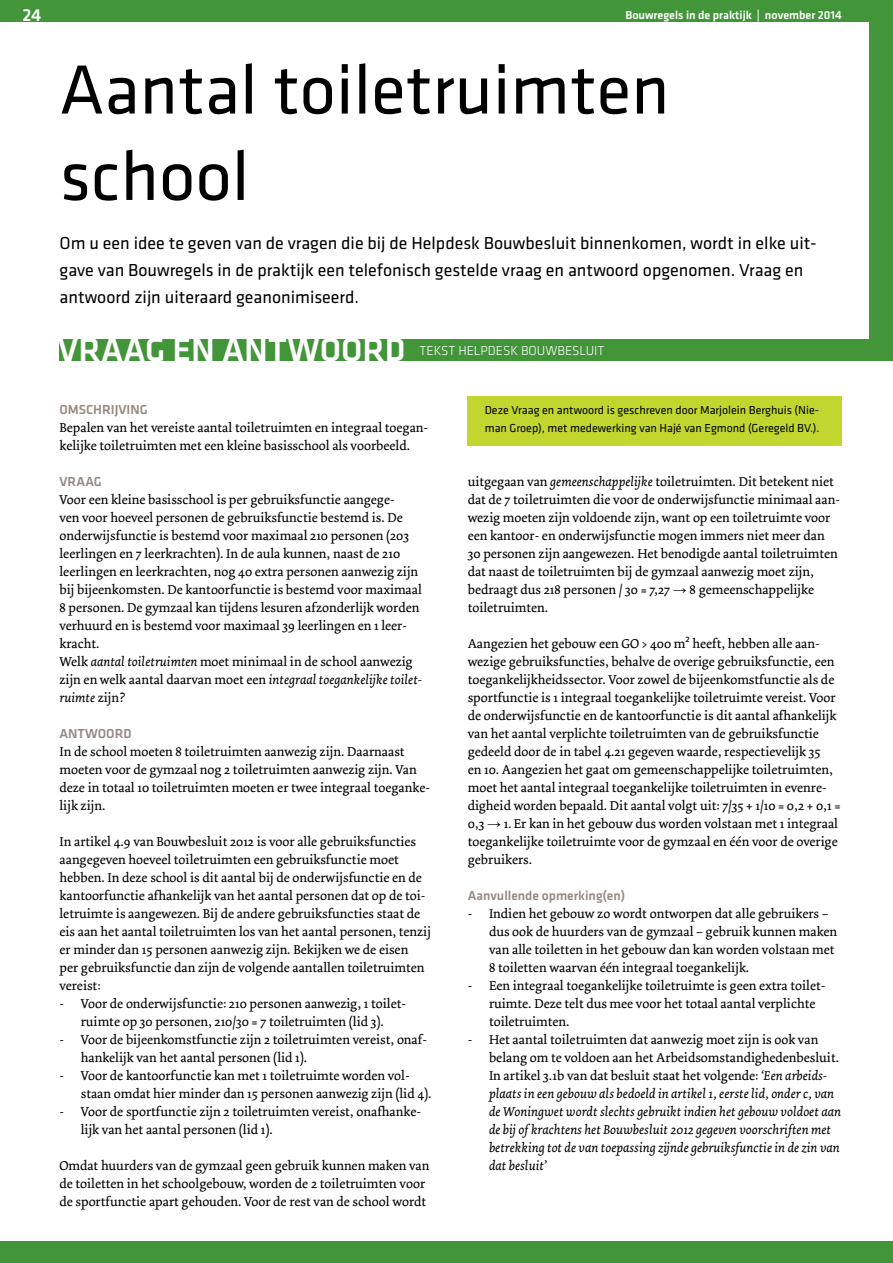
<style>
.page{position:relative;width:893px;height:1263px;background:#fff}
.page>*{position:absolute;margin:0;border:0;box-sizing:border-box;transform-origin:0 0}
.t1{font:72px/86.4px "Klavika";color:#000}
.t2{font:500 34.35px "Klavika";color:#fff}
.t3{font:18px/27px "Klavika";color:#000}
.t4{font:500 18px "Klavika";color:#fff}
.t5{font:13.5px/18px "Dolly";color:#000}
.t6{font:italic 13.5px/18px "Dolly";color:#000}
.t7{font:500 13.5px "Klavika";color:#978981}
.t8{font:300 13.5px "Klavika";color:#fff}
.t9{font:12px/18px "Klavika";color:#000}
.t10{font:500 12px "Klavika";color:#fff}
.s1{font-style:italic}
.s2{font-family:"Arial"}
.s3{font-family:"Myriad Pro"}
.s4{font-style:normal}
</style>
<div class="page">
<div style="left:60px;top:339px;width:833px;height:21px;background:#439539"></div>
<div style="left:869px;top:0;width:24px;height:359px;background:#439539"></div>
<div style="left:0;top:0;width:893px;height:21px;background:#439539"></div>
<div style="left:0;top:1242px;width:893px;height:21px;background:#439539"></div>
<div style="left:468px;top:396px;width:374px;height:49px;background:#c1d72f"></div>
<h3 class="t4" style="left:22px;top:6px;width:20px">24</h3>
<p class="t10" style="left:625px;top:9px;width:218px">Bouwregels in de praktijk | november 2014</p>
<h1 class="t1" style="left:60px;top:48px;width:611px">Aantal toiletruimten school</h1>
<p class="t3" style="left:60px;top:230px;width:759px">Om u een idee te geven van de vragen die bij de Helpdesk Bouwbesluit binnenkomen, wordt in elke uit&shy;gave van Bouwregels in de praktijk een telefonisch gestelde vraag en antwoord opgenomen. Vraag en antwoord zijn uiteraard geanonimiseerd.</p>
<h2 class="t2" style="left:58px;top:331px;width:349px">VRAAG EN ANTWOORD</h2>
<p class="t8" style="left:419px;top:344px;width:187px">TEKST HELPDESK BOUWBESLUIT</p>
<p class="t7" style="left:60px;top:402px;width:90px">OMSCHRIJVING</p>
<p class="t5" style="left:60px;top:419px;width:370px">Bepalen van het vereiste aantal toiletruimten en integraal toegan&shy;kelijke toiletruimten met een kleine basisschool als voorbeeld.</p>
<p class="t7" style="left:60px;top:474px;width:44px">VRAAG</p>
<p class="t5" style="left:60px;top:491px;width:364px">Voor een kleine basisschool is per gebruiksfunctie aangege-<br>ven voor hoeveel personen de gebruiksfunctie bestemd is. De onderwijsfunctie is bestemd voor maximaal 210 personen (203 leerlingen en 7 leerkrachten). In de aula kunnen, naast de 210 leerlingen en leerkrachten, nog 40 extra personen aanwezig zijn bij bijeenkomsten. De kantoorfunctie is bestemd voor maximaal 8 personen. De gymzaal kan tijdens lesuren afzonderlijk worden verhuurd en is bestemd voor maximaal 39 leerlingen en 1 leer&shy;kracht.<br>Welk <span class="s1">aantal toiletruimten</span> moet minimaal in de school aanwezig zijn en welk aantal daarvan moet een <span class="s1">integraal toegankelijke toilet&shy;ruimte</span> zijn?</p>
<p class="t7" style="left:60px;top:726px;width:74px">ANTWOORD</p>
<p class="t5" style="left:60px;top:743px;width:372px">In de school moeten 8 toiletruimten aanwezig zijn. Daarnaast moeten voor de gymzaal nog 2 toiletruimten aanwezig zijn. Van deze in totaal 10 toiletruimten moeten er twee integraal toeganke&shy;lijk zijn.</p>
<p class="t5" style="left:60px;top:833px;width:373px">In artikel 4.9 van Bouwbesluit 2012 is voor alle gebruiksfuncties aangegeven hoeveel toiletruimten een gebruiksfunctie moet hebben. In deze school is dit aantal bij de onderwijsfunctie en de kantoorfunctie afhankelijk van het aantal personen dat op de toi&shy;letruimte is aangewezen. Bij de andere gebruiksfuncties staat de eis aan het aantal toiletruimten los van het aantal personen, tenzij er minder dan 15 personen aanwezig zijn. Bekijken we de eisen<br>per gebruiksfunctie dan zijn de volgende aantallen toiletruimten vereist:</p>
<p class="t5" style="left:60px;top:995px;width:348px;text-align:center">- Voor de onderwijsfunctie: 210 personen aanwezig, 1 toilet&shy;ruimte op 30 personen, 210/30 = 7 toiletruimten (lid 3).</p>
<p class="t5" style="left:81px;top:1031px;width:348px;text-indent:-21px">- Voor de bijeenkomstfunctie zijn 2 toiletruimten vereist, onaf&shy;hankelijk van het aantal personen (lid 1).</p>
<p class="t5" style="left:81px;top:1067px;width:352px;text-indent:-21px">- Voor de kantoorfunctie kan met 1 toiletruimte worden vol&shy;staan omdat hier minder dan 15 personen aanwezig zijn (lid 4).</p>
<p class="t5" style="left:81px;top:1103px;width:342px;text-indent:-21px">- Voor de sportfunctie zijn 2 toiletruimten vereist, onafhanke&shy;lijk van het aantal personen (lid 1).</p>
<p class="t5" style="left:60px;top:1157px;width:371px">Omdat huurders van de gymzaal geen gebruik kunnen maken van de toiletten in het schoolgebouw, worden de 2 toiletruimten voor de sportfunctie apart gehouden. Voor de rest van de school wordt</p>
<p class="t9" style="left:485px;top:401px;width:336px">Deze Vraag en antwoord is geschreven door Marjolein Berghuis (Nie&shy;man Groep), met medewerking van Hajé van Egmond (Geregeld BV.).</p>
<p class="t5" style="left:468px;top:473px;width:374px">uitgegaan van <span class="s1">gemeenschappelijke</span> toiletruimten. Dit betekent niet dat de 7 toiletruimten die voor de onderwijsfunctie minimaal aan&shy;wezig moeten zijn voldoende zijn, want op een toiletruimte voor een kantoor- en onderwijsfunctie mogen immers niet meer dan 30 personen zijn aangewezen. Het benodigde aantal toiletruimten dat naast de toiletruimten bij de gymzaal aanwezig moet zijn, bedraagt dus 218 personen / 30 = 7,27 <span class="s2">→</span> 8 gemeenschappelijke toiletruimten.</p>
<p class="t5" style="left:468px;top:635px;width:374px">Aangezien het gebouw een GO &gt; 400 m<span class="s3">²</span> heeft, hebben alle aan&shy;wezige gebruiksfuncties, behalve de overige gebruiksfunctie, een toegankelijkheidssector. Voor zowel de bijeenkomstfunctie als de sportfunctie is 1 integraal toegankelijke toiletruimte vereist. Voor de onderwijsfunctie en de kantoorfunctie is dit aantal afhankelijk van het aantal verplichte toiletruimten van de gebruiksfunctie gedeeld door de in tabel 4.21 gegeven waarde, respectievelijk 35<br>en 10. Aangezien het gaat om gemeenschappelijke toiletruimten, moet het aantal integraal toegankelijke toiletruimten in evenre&shy;digheid worden bepaald. Dit aantal volgt uit: 7/35 + 1/10 = 0,2 + 0,1 = 0,3 <span class="s2">→</span> 1<span class="s3">.</span> Er kan in het gebouw dus worden volstaan met 1 integraal toegankelijke toiletruimte voor de gymzaal en één voor de overige gebruikers.</p>
<p class="t7" style="left:468px;top:888px;width:159px">Aanvullende opmerking(en)</p>
<p class="t5" style="left:489px;top:905px;width:350px;text-indent:-21px">- Indien het gebouw zo wordt ontworpen dat alle gebruikers – dus ook de huurders van de gymzaal – gebruik kunnen maken van alle toiletten in het gebouw dan kan worden volstaan met 8 toiletten waarvan één integraal toegankelijk.</p>
<p class="t5" style="left:489px;top:977px;width:338px;text-indent:-21px">- Een integraal toegankelijke toiletruimte is geen extra toilet&shy;ruimte. Deze telt dus mee voor het totaal aantal verplichte toiletruimten.</p>
<p class="t6" style="left:489px;top:1031px;width:353px;text-indent:-21px"><span class="s4">- Het aantal toiletruimten dat aanwezig moet zijn is ook van belang om te voldoen aan het Arbeidsomstandighedenbesluit.<br>In artikel 3.1b van dat besluit staat het volgende:</span> ‘Een arbeids&shy;plaats in een gebouw als bedoeld in artikel 1, eerste lid, onder c, van de Woningwet wordt slechts gebruikt indien het gebouw voldoet aan de bij of krachtens het Bouwbesluit 2012 gegeven voorschriften met betrekking tot de van toepassing zijnde gebruiksfunctie in de zin van dat besluit’</p>
</div>
